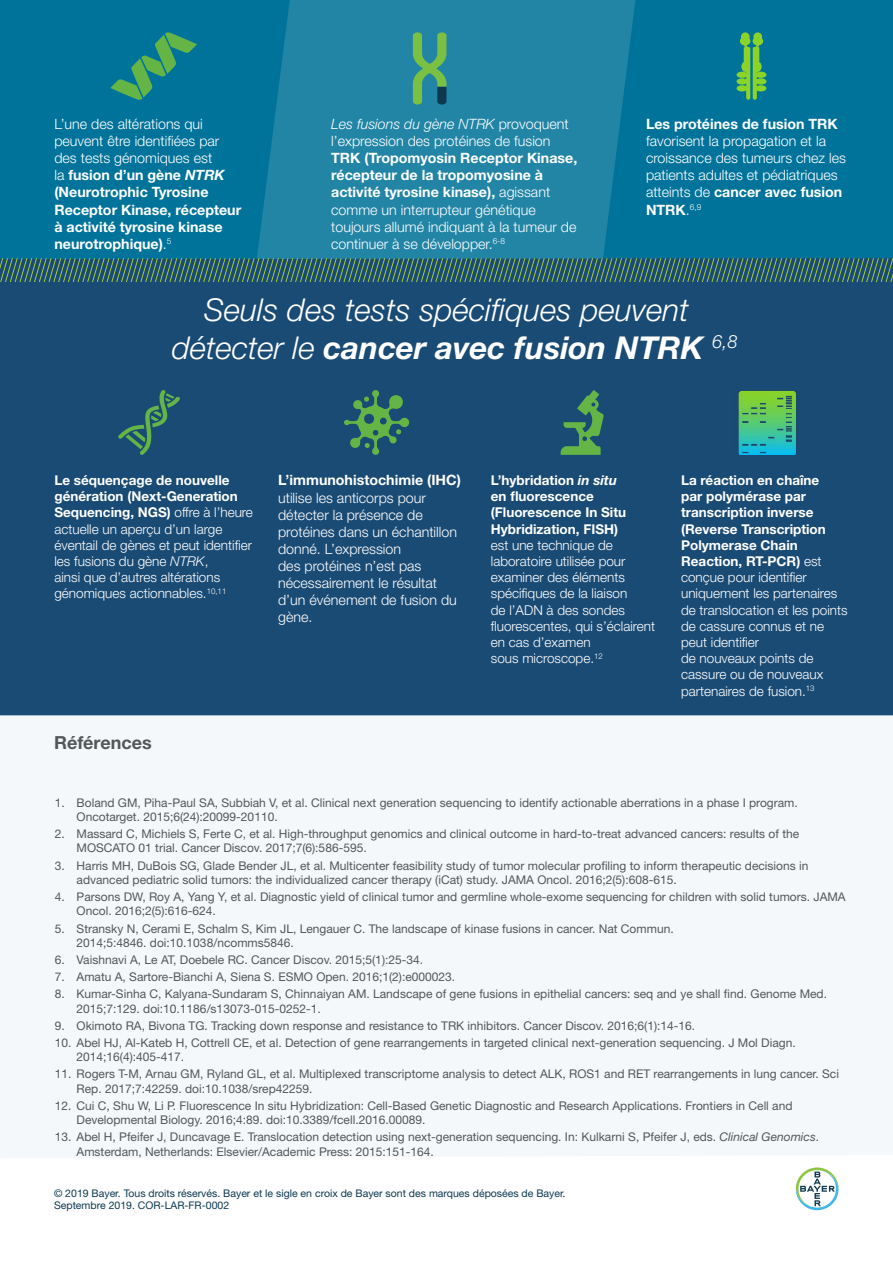
<style>
.page{position:relative;width:893px;height:1263px;background:#fff}
.page>*{position:absolute;margin:0;border:0;box-sizing:border-box;transform-origin:0 0}
.t1{font:italic 300 31.5px/37.8px "Helvetica Neue LT Std";color:#fff;text-align:center}
.t2{font:700 18px "Helvetica Neue LT Std";color:#545759}
.Body{font:300 14.25px/17.1px "Helvetica Neue LT Std";color:#fff}
.Body-2{font:700 14.25px/17.1px "Helvetica Neue LT Std";color:#fff}
.Body-3{font:300 13.5px/16.2px "Helvetica Neue LT Std";color:#fff}
.t3{font:12px/14.4px "Helvetica Neue LT Std";color:#545759}
.t4{font:10.5px "Helvetica Neue LT Std";color:#0d384f}
.s1{font-weight:300}
.s2{font-style:italic}
.s3{font-weight:700}
.s4{font-weight:700;font-style:italic}
</style>
<div class="page">
<div style="left:0;top:715px;width:893px;height:443px;background:#f4f8fa"></div>
<div style="left:199px;top:0;width:694px;height:293px;background:#00739a"></div>
<div style="left:290px;top:0;width:346px;height:258px;background:#2285a6"></div>
<div style="left:0;top:0;width:290px;height:258px;background:#00739a"></div>
<div style="left:0;top:282px;width:893px;height:433px;background:#1a4b75"></div>
<svg style="left:110px;top:32px;width:87px;height:68px;background:#1d8681"></svg>
<svg style="left:413px;top:32px;width:33px;height:73px;background:#4b9d70"></svg>
<svg style="left:344px;top:390px;width:65px;height:65px;background:#347064"></svg>
<svg style="left:561px;top:390px;width:43px;height:65px;background:#3a7860"></svg>
<svg style="left:118px;top:390px;width:62px;height:65px;background:#285f6b"></svg>
<svg style="left:0;top:258px;width:893px;height:24px;background:#366769"></svg>
<svg style="left:737px;top:32px;width:29px;height:68px"></svg>
<img style="left:734px;top:390px;width:65px;height:65px">
<svg style="left:796px;top:1167px;width:43px;height:43px"></svg>
<p class="Body-2" style="left:54px;top:115px;width:188px"><span class="s1">L’une des altérations qui peuvent être identifiées par des tests génomiques est<br>la</span> fusion d’un gène <span class="s2">NTRK </span>(Neurotrophic Tyrosine<br>Receptor Kinase, récepteur à activité tyrosine kinase neurotrophique)<span class="s1">.</span><sup>5</sup></p>
<p class="Body" style="left:331px;top:115px;width:248px"><span class="s2">Les fusions du gène NTRK</span> provoquent l’expression des protéines de fusion <span class="s3">TRK (Tropomyosin Receptor Kinase, récepteur de la tropomyosine à activité tyrosine kinase),</span> agissant comme un interrupteur génétique toujours allumé indiquant à la tumeur de continuer à se développer.<sup>6-8</sup></p>
<p class="Body" style="left:646px;top:115px;width:202px"><span class="s3">Les protéines de fusion TRK </span>favorisent la propagation et la croissance des tumeurs chez les patients adultes et pédiatriques atteints de <span class="s3">cancer avec fusion<br>NTRK</span>.<sup>6,9</sup></p>
<p class="t1" style="left:172px;top:290px;width:567px">Seuls des tests spécifiques peuvent détecter le <span class="s3">cancer avec fusion NTRK</span> <sup>6,8</sup></p>
<p class="Body-3" style="left:54px;top:472px;width:200px"><span class="s3">Le séquençage de nouvelle génération (Next-Generation<br>Sequencing, NGS)</span> offre à l’heure actuelle un aperçu d’un large éventail de gènes et peut identifier les fusions du gène <span class="s2">NTRK</span>,<br>ainsi que d’autres altérations génomiques actionnables.<sup>10,11</sup></p>
<p class="t2" style="left:54px;top:731px;width:99px">Références</p>
<p class="Body" style="left:278px;top:471px;width:184px"><span class="s3">L’immunohistochimie (IHC) </span>utilise les anticorps pour détecter la présence de protéines dans un échantillon donné. L’expression<br>des protéines n’est pas nécessairement le résultat d’un événement de fusion du gène.</p>
<p class="Body-3" style="left:491px;top:472px;width:166px"><span class="s3">L’hybridation</span> <span class="s4">in situ<br></span><span class="s3">en fluorescence (Fluorescence In Situ<br>Hybridization, FISH)<br></span>est une technique de laboratoire utilisée pour examiner des éléments spécifiques de la liaison<br>de l’ADN à des sondes fluorescentes, qui s’éclairent en cas d’examen<br>sous microscope.<sup>12</sup></p>
<p class="Body-3" style="left:681px;top:472px;width:168px"><span class="s3">La réaction en chaîne<br>par polymérase par transcription inverse (Reverse Transcription<br>Polymerase Chain<br>Reaction, RT-PCR)</span> est conçue pour identifier uniquement les partenaires de translocation et les points de cassure connus et ne peut identifier<br>de nouveaux points de cassure ou de nouveaux partenaires de fusion.<sup>13</sup></p>
<p class="t3" style="left:77px;top:795px;width:723px;text-indent:-22px">1. Boland GM, Piha-Paul SA, Subbiah V, et al. Clinical next generation sequencing to identify actionable aberrations in a phase I program.<br>Oncotarget. 2015;6(24):20099-20110.</p>
<p class="t3" style="left:77px;top:826px;width:724px;text-indent:-22px">2. Massard C, Michiels S, Ferte C, et al. High-throughput genomics and clinical outcome in hard-to-treat advanced cancers: results of the<br>MOSCATO 01 trial. Cancer Discov. 2017;7(6):586-595.</p>
<p class="t3" style="left:77px;top:858px;width:733px;text-indent:-22px">3. Harris MH, DuBois SG, Glade Bender JL, et al. Multicenter feasibility study of tumor molecular profiling to inform therapeutic decisions in advanced pediatric solid tumors: the individualized cancer therapy (iCat) study. JAMA Oncol. 2016;2(5):608-615.</p>
<p class="t3" style="left:77px;top:889px;width:771px;text-indent:-22px">4. Parsons DW, Roy A, Yang Y, et al. Diagnostic yield of clinical tumor and germline whole-exome sequencing for children with solid tumors. JAMA<br>Oncol. 2016;2(5):616-624.</p>
<p class="t3" style="left:77px;top:921px;width:599px;text-indent:-22px">5. Stransky N, Cerami E, Schalm S, Kim JL, Lengauer C. The landscape of kinase fusions in cancer. Nat Commun.<br>2014;5:4846. doi:10.1038/ncomms5846.</p>
<p class="t3" style="left:55px;top:952px;width:370px">6. Vaishnavi A, Le AT, Doebele RC. Cancer Discov. 2015;5(1):25-34.</p>
<p class="t3" style="left:55px;top:969px;width:402px">7. Amatu A, Sartore-Bianchi A, Siena S. ESMO Open. 2016;1(2):e000023.</p>
<p class="t3" style="left:77px;top:987px;width:752px;text-indent:-22px">8. Kumar-Sinha C, Kalyana-Sundaram S, Chinnaiyan AM. Landscape of gene fusions in epithelial cancers: seq and ye shall find. Genome Med.<br>2015;7:129. doi:10.1186/s13073-015-0252-1.</p>
<p class="t3" style="left:55px;top:1018px;width:642px">9. Okimoto RA, Bivona TG. Tracking down response and resistance to TRK inhibitors. Cancer Discov. 2016;6(1):14-16.</p>
<p class="t3" style="left:77px;top:1035px;width:721px;text-indent:-22px">10. Abel HJ, Al-Kateb H, Cottrell CE, et al. Detection of gene rearrangements in targeted clinical next-generation sequencing. J Mol Diagn.<br>2014;16(4):405-417.</p>
<p class="t3" style="left:77px;top:1067px;width:764px;text-indent:-22px">11. Rogers T-M, Arnau GM, Ryland GL, et al. Multiplexed transcriptome analysis to detect ALK, ROS1 and RET rearrangements in lung cancer. Sci<br>Rep. 2017;7:42259. doi:10.1038/srep42259.</p>
<p class="t3" style="left:77px;top:1098px;width:717px;text-indent:-22px">12. Cui C, Shu W, Li P. Fluorescence In situ Hybridization: Cell-Based Genetic Diagnostic and Research Applications. Frontiers in Cell and<br>Developmental Biology. 2016;4:89. doi:10.3389/fcell.2016.00089.</p>
<p class="t3" style="left:77px;top:1130px;width:744px;text-indent:-22px">13. Abel H, Pfeifer J, Duncavage E. Translocation detection using next-generation sequencing. In: Kulkarni S, Pfeifer J, eds. <span class="s2">Clinical Genomics</span>.<br>Amsterdam, Netherlands: Elsevier/Academic Press: 2015:151-164.</p>
<p class="t4" style="left:54px;top:1187px;width:513px">© 2019 Bayer. Tous droits réservés. Bayer et le sigle en croix de Bayer sont des marques déposées de Bayer.</p>
<p class="t4" style="left:54px;top:1199px;width:177px">Septembre 2019. COR-LAR-FR-0002</p>
</div>
